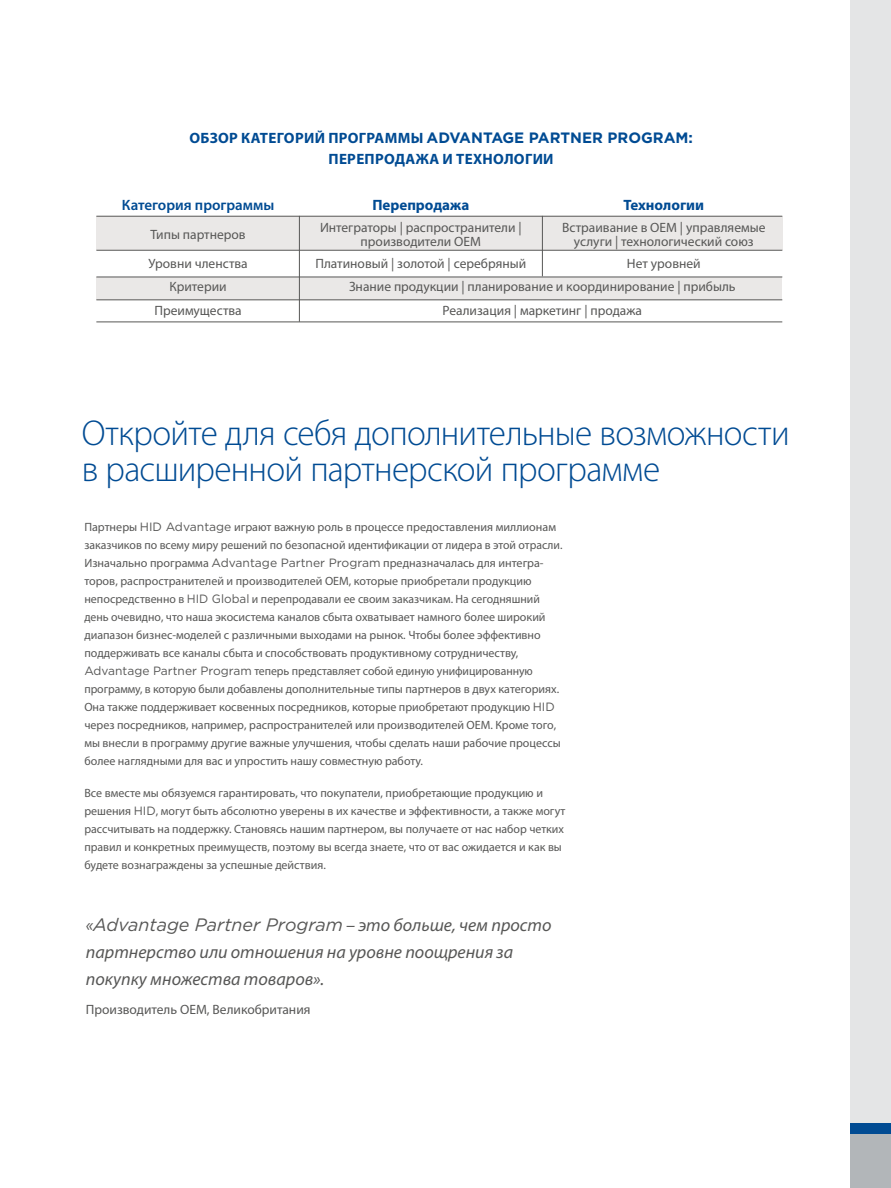
<style>
.page{position:relative;width:891px;height:1188px;background:#fff}
.page>*{position:absolute;margin:0;border:0;box-sizing:border-box;transform-origin:0 0}
.t1{font:300 36px/36px "Myriad Pro";letter-spacing:-.02em;color:#004b93}
.t2{font:italic 18px/27px "Myriad Pro";color:#575756}
.Sub_head{font:700 15px "Gotham";color:#004b93}
.Sub_head-2{font:700 15px "Myriad Pro";letter-spacing:.005em;color:#004b93}
.t3{font:600 15px "Myriad Pro";color:#004b93}
.t4{font:13.5px/14px "Myriad Pro";color:#575756;text-align:center}
.Body{font:12px/18px "Myriad Pro";color:#575756}
.s1{font-family:"Myriad Pro"}
.s2{font-family:"Gotham"}
</style>
<div class="page">
<div style="left:850px;top:0;width:41px;height:1126px;background:#e4e5e6"></div>
<div style="left:850px;top:1134px;width:41px;height:54px;background:#b2b6b9"></div>
<div style="left:850px;top:1123px;width:41px;height:11px;background:#004b93"></div>
<div style="left:97px;top:277px;width:685px;height:23px;background:#eae8e7"></div>
<div style="left:96px;top:216px;width:686px;height:34px;background:#eae8e7"></div>
<hr style="left:96px;top:216px;width:686px;height:1px;background:#575756">
<hr style="left:96px;top:250px;width:686px;height:1px;background:#575756">
<hr style="left:96px;top:299px;width:686px;height:1px;background:#575756">
<hr style="left:96px;top:322px;width:686px;height:1px;background:#575756">
<hr style="left:96px;top:277px;width:686px;height:1px;background:#575756">
<hr style="left:299px;top:216px;width:1px;height:106px;background:#575756">
<hr style="left:542px;top:216px;width:1px;height:60px;background:#575756">
<p class="Sub_head" style="left:189px;top:127px;width:505px"><span class="s1">ОБЗОР КАТЕГОРИЙ ПРОГРАММЫ</span> ADVANTAGE PARTNER PROGRAM:</p>
<p class="Sub_head-2" style="left:329px;top:149px;width:227px">ПЕРЕПРОДАЖА И ТЕХНОЛОГИИ</p>
<p class="t3" style="left:122px;top:195px;width:154px">Категория программы</p>
<p class="Sub_head-2" style="left:372px;top:195px;width:98px">Перепродажа</p>
<p class="Sub_head-2" style="left:624px;top:195px;width:82px">Технологии</p>
<p class="t4" style="left:150px;top:227px;width:97px">Типы партнеров</p>
<p class="t4" style="left:320px;top:220px;width:203px">Интеграторы | распространители | производители OEM</p>
<p class="t4" style="left:562px;top:220px;width:205px">Встраивание в ОЕМ | управляемые услуги | технологический союз</p>
<p class="t4" style="left:148px;top:256px;width:101px">Уровни членства</p>
<p class="t4" style="left:315px;top:256px;width:212px">Платиновый | золотой | серебряный</p>
<p class="t4" style="left:627px;top:256px;width:75px">Нет уровней</p>
<p class="t4" style="left:170px;top:280px;width:59px">Критерии</p>
<p class="t4" style="left:349px;top:280px;width:388px">Знание продукции | планирование и координирование | прибыль</p>
<p class="t4" style="left:154px;top:303px;width:89px">Преимущества</p>
<p class="t4" style="left:443px;top:303px;width:201px">Реализация | маркетинг | продажа</p>
<p class="t1" style="left:82px;top:416px;width:710px">Откройте для себя дополнительные возможности в расширенной партнерской программе</p>
<p class="Body" style="left:84px;top:518px;width:480px">Партнеры <span class="s2">HID Advantage</span> играют важную роль в процессе предоставления миллионам заказчиков по всему миру решений по безопасной идентификации от лидера в этой отрасли.<br>Изначально программа <span class="s2">Advantage Partner Program</span> предназначалась для интегра&shy;торов, распространителей и производителей ОЕМ, которые приобретали продукцию непосредственно в <span class="s2">HID Global</span> и перепродавали ее своим заказчикам. На сегодняшний день очевидно, что наша экосистема каналов сбыта охватывает намного более широкий диапазон бизнес-моделей с различными выходами на рынок. Чтобы более эффективно поддерживать все каналы сбыта и способствовать продуктивному сотрудничеству, <span class="s2">Advantage Partner Program</span> теперь представляет собой единую унифицированную программу, в которую были добавлены дополнительные типы партнеров в двух категориях.<br>Она также поддерживает косвенных посредников, которые приобретают продукцию <span class="s2">HID </span>через посредников, например, распространителей или производителей ОЕМ. Кроме того, мы внесли в программу другие важные улучшения, чтобы сделать наши рабочие процессы более наглядными для вас и упростить нашу совместную работу.</p>
<p class="Body" style="left:84px;top:784px;width:483px">Все вместе мы обязуемся гарантировать, что покупатели, приобретающие продукцию и решения <span class="s2">HID</span>, могут быть абсолютно уверены в их качестве и эффективности, а также могут рассчитывать на поддержку. Становясь нашим партнером, вы получаете от нас набор четких правил и конкретных преимуществ, поэтому вы всегда знаете, что от вас ожидается и как вы будете вознаграждены за успешные действия.</p>
<p class="t2" style="left:86px;top:911px;width:467px">«<span class="s2">Advantage Partner Program</span> – это больше, чем просто партнерство или отношения на уровне поощрения за покупку множества товаров».</p>
<p class="t4" style="left:86px;top:1002px;width:226px">Производитель ОЕМ, Великобритания</p>
</div>
